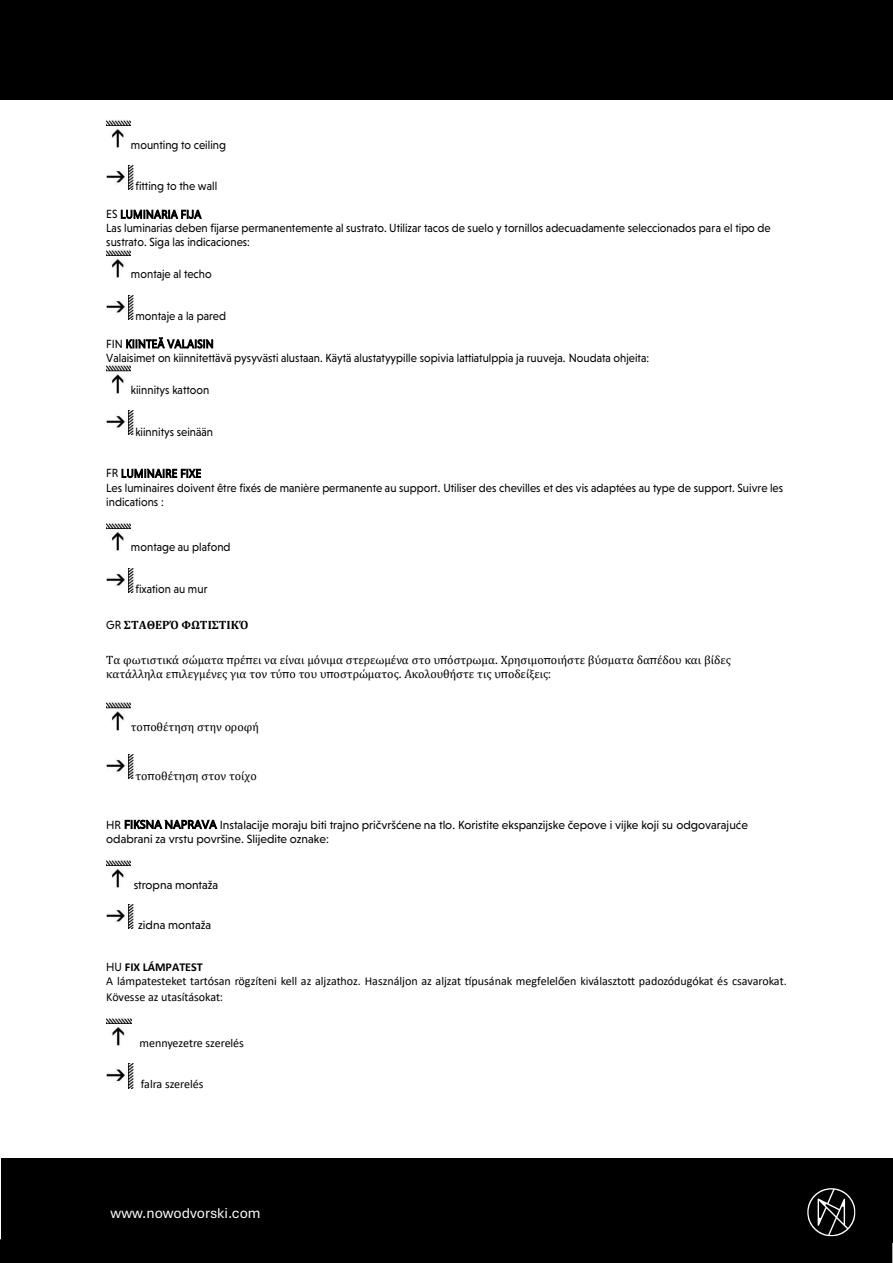
<style>
.page{position:relative;width:893px;height:1263px;background:#fff}
.page>*{position:absolute;margin:0;border:0;box-sizing:border-box;transform-origin:0 0}
.t1{font:15px "Aptos";color:#fff}
.t2{font:12px/14.1px "Niveau Grotesk";color:#000;scale:.94 1}
.t3{font:12px/14.2px "Cambria";color:#000}
.t4{font:12px/15.6px "Calibri";letter-spacing:-.005em;color:#000}
.t5{font:12px "Niveau Grotesk";color:#000}
.t6{font:700 12px "Cambria";color:#000}
.t7{font:700 12px "Calibri";color:#000}
.s1{font-family:"Niveau Grotesk";font-weight:400}
.s2{font-family:"Niveau Grotesk"}
</style>
<div class="page">
<div style="left:1px;top:1159px;width:447px;height:84px;background:#000"></div>
<div style="left:456px;top:1159px;width:430px;height:28px;background:#000"></div>
<div style="left:0;top:0;width:892px;height:99px;background:#000"></div>
<div style="left:0;top:1188px;width:892px;height:75px;background:#000"></div>
<img style="left:106px;top:120px;width:24px;height:28px">
<img style="left:106px;top:166px;width:28px;height:24px">
<img style="left:106px;top:250px;width:24px;height:28px">
<img style="left:106px;top:295px;width:28px;height:24px">
<img style="left:106px;top:365px;width:24px;height:28px">
<img style="left:106px;top:411px;width:28px;height:24px">
<img style="left:106px;top:523px;width:24px;height:28px">
<img style="left:106px;top:568px;width:28px;height:24px">
<img style="left:106px;top:702px;width:24px;height:28px">
<img style="left:106px;top:755px;width:28px;height:24px">
<img style="left:106px;top:860px;width:24px;height:28px">
<img style="left:106px;top:904px;width:28px;height:24px">
<img style="left:106px;top:1018px;width:25px;height:28px">
<img style="left:106px;top:1063px;width:28px;height:25px">
<p class="t2" style="left:131px;top:138px;width:103px">mounting to ceiling</p>
<p class="t2" style="left:135px;top:179px;width:89px">fitting to the wall</p>
<p class="t2" style="left:106px;top:207px;width:103px">ES LUMINARIA FIJA</p>
<p class="t2" style="left:106px;top:221px;width:708px">Las luminarias deben fijarse permanentemente al sustrato. Utilizar tacos de suelo y tornillos adecuadamente seleccionados para el tipo de sustrato. Siga las indicaciones:</p>
<p class="t2" style="left:131px;top:267px;width:88px">montaje al techo</p>
<p class="t2" style="left:135px;top:309px;width:98px">montaje a la pared</p>
<p class="t2" style="left:106px;top:337px;width:116px">FIN KIINTEÄ VALAISIN</p>
<p class="t2" style="left:106px;top:351px;width:579px">Valaisimet on kiinnitettävä pysyvästi alustaan. Käytä alustatyypille sopivia lattiatulppia ja ruuveja. Noudata ohjeita:</p>
<p class="t2" style="left:131px;top:383px;width:85px">kiinnitys kattoon</p>
<p class="t2" style="left:135px;top:424px;width:84px">kiinnitys seinään</p>
<p class="t2" style="left:106px;top:466px;width:103px">FR LUMINAIRE FIXE</p>
<p class="t2" style="left:106px;top:480px;width:722px">Les luminaires doivent être fixés de manière permanente au support. Utiliser des chevilles et des vis adaptées au type de support. Suivre les indications :</p>
<p class="t2" style="left:131px;top:540px;width:108px">montage au plafond</p>
<p class="t2" style="left:135px;top:582px;width:78px">fixation au mur</p>
<p class="t6" style="left:106px;top:617px;width:144px"><span class="s1">GR</span> ΣΤΑΘΕΡΌ ΦΩΤΙΣΤΙΚΌ</p>
<p class="t3" style="left:106px;top:652px;width:626px">Τα φωτιστικά σώματα <span class="s2">π</span>ρέ<span class="s2">π</span>ει να είναι μόνιμα στερεωμένα στο υ<span class="s2">π</span>όστρωμα<span class="s2">.</span> Χρησιμο<span class="s2">π</span>οιήστε βύσματα δα<span class="s2">π</span>έδου και βίδες κατάλληλα ε<span class="s2">π</span>ιλεγμένες για τον τύ<span class="s2">π</span>ο του υ<span class="s2">π</span>οστρώματος<span class="s2">.</span> Ακολουθήστε τις υ<span class="s2">π</span>οδείξεις<span class="s2">:</span></p>
<p class="t3" style="left:131px;top:720px;width:130px">το<span class="s2">π</span>οθέτηση στην οροφή</p>
<p class="t3" style="left:135px;top:768px;width:123px">το<span class="s2">π</span>οθέτηση στον τοίχο</p>
<p class="t2" style="left:106px;top:817px;width:684px">HR FIKSNA NAPRAVA Instalacije moraju biti trajno pričvršćene na tlo. Koristite ekspanzijske čepove i vijke koji su odgovarajuće odabrani za vrstu površine. Slijedite oznake:</p>
<p class="t5" style="left:134px;top:877px;width:86px">stropna montaža</p>
<p class="t5" style="left:138px;top:918px;width:75px">zidna montaža</p>
<p class="t7" style="left:106px;top:962px;width:98px"><span class="s1">HU</span> FIX LÁMPATEST</p>
<p class="t4" style="left:106px;top:974px;width:682px">A lámpatesteket tartósan rögzíteni kell az aljzathoz. Használjon az aljzat típusának megfelelően kiválasztott padozódugókat és csavarokat.<br>Kövesse az utasításokat:</p>
<p class="t4" style="left:139px;top:1036px;width:106px">mennyezetre szerelés</p>
<p class="t4" style="left:141px;top:1077px;width:64px">falra szerelés</p>
<p class="t1" style="left:110px;top:1204px;width:152px">www.nowodvorski.com</p>
</div>
